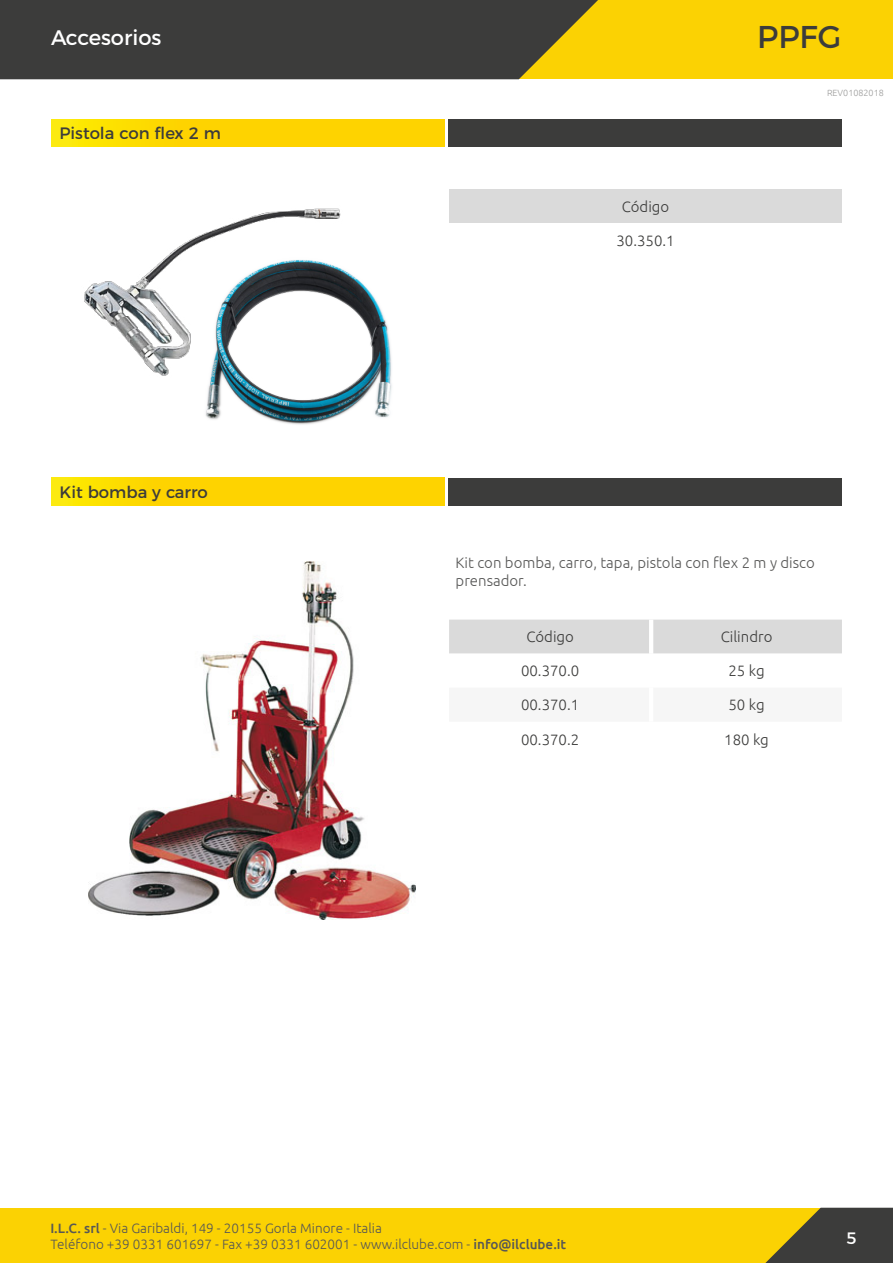
<style>
.page{position:relative;width:893px;height:1263px;background:#fff}
.page>*{position:absolute;margin:0;border:0;box-sizing:border-box;transform-origin:0 0}
.t1{font:31.5px "Montserrat";color:#3c3c3b}
.t2{font:21px "Montserrat";color:#fff}
.t3{font:16.5px "Montserrat";color:#3c3c3b}
.t4{font:16.5px "Montserrat";color:#fff}
.t5{font:300 15px "Ubuntu";color:#3c3c3b}
.t6{font:300 15px/18px "Ubuntu";color:#575756}
.t7{font:300 13.5px/16.2px "Ubuntu";color:#575756}
.t8{font:300 9px "Ubuntu";color:#9d9d9c}
.s1{font-weight:500}
</style>
<div class="page">
<div style="left:0;top:0;width:893px;height:79px;background:#fbd203"></div>
<div style="left:0;top:0;width:598px;height:79px;background:#3c3c3b"></div>
<div style="left:0;top:1208px;width:893px;height:55px;background:#fbd203"></div>
<svg style="left:765px;top:1208px;width:128px;height:55px"></svg>
<img style="left:205px;top:269px;width:187px;height:156px">
<div style="left:449px;top:478px;width:393px;height:27px;background:#3c3c3b"></div>
<div style="left:449px;top:119px;width:393px;height:28px;background:#3c3c3b"></div>
<div style="left:51px;top:478px;width:393px;height:27px;background:linear-gradient(to right,#fddf03,#fece00)"></div>
<div style="left:51px;top:119px;width:393px;height:28px;background:linear-gradient(to right,#fde104,#fecd00)"></div>
<img style="left:84px;top:208px;width:259px;height:171px">
<img style="left:89px;top:561px;width:326px;height:359px">
<div style="left:449px;top:620px;width:393px;height:34px;background:#dadada"></div>
<hr style="left:649px;top:620px;width:4px;height:34px;background:#fff">
<div style="left:449px;top:189px;width:393px;height:34px;background:#dadada"></div>
<h2 class="t2" style="left:51px;top:21px;width:112px">Accesorios</h2>
<h1 class="t1" style="left:757px;top:11px;width:86px">PPFG</h1>
<p class="t3" style="left:60px;top:120px;width:163px">Pistola con flex 2 m</p>
<p class="t3" style="left:60px;top:479px;width:150px">Kit bomba y carro</p>
<p class="t5" style="left:622px;top:198px;width:49px">Código</p>
<p class="t5" style="left:616px;top:232px;width:60px">30.350.1</p>
<p class="t8" style="left:827px;top:88px;width:58px">REV01082018</p>
<p class="t6" style="left:456px;top:554px;width:361px">Kit con bomba, carro, tapa, pistola con flex 2 m y disco prensador.</p>
<p class="t5" style="left:526px;top:628px;width:49px">Código</p>
<p class="t5" style="left:721px;top:628px;width:53px">Cilindro</p>
<p class="t5" style="left:521px;top:662px;width:60px">00.370.0</p>
<p class="t5" style="left:728px;top:662px;width:38px">25 kg</p>
<p class="t5" style="left:521px;top:696px;width:60px">00.370.1</p>
<p class="t5" style="left:728px;top:696px;width:38px">50 kg</p>
<p class="t5" style="left:521px;top:730px;width:60px">00.370.2</p>
<p class="t5" style="left:724px;top:730px;width:46px">180 kg</p>
<p class="t7" style="left:50px;top:1220px;width:517px"><span class="s1">I.L.C. srl</span> - Via Garibaldi, 149 - 20155 Gorla Minore - Italia<br>Teléfono +39 0331 601697 - Fax +39 0331 602001 - www.ilclube.com - <span class="s1">info@ilclube.it</span></p>
<p class="t4" style="left:847px;top:1225px;width:12px">5</p>
</div>
